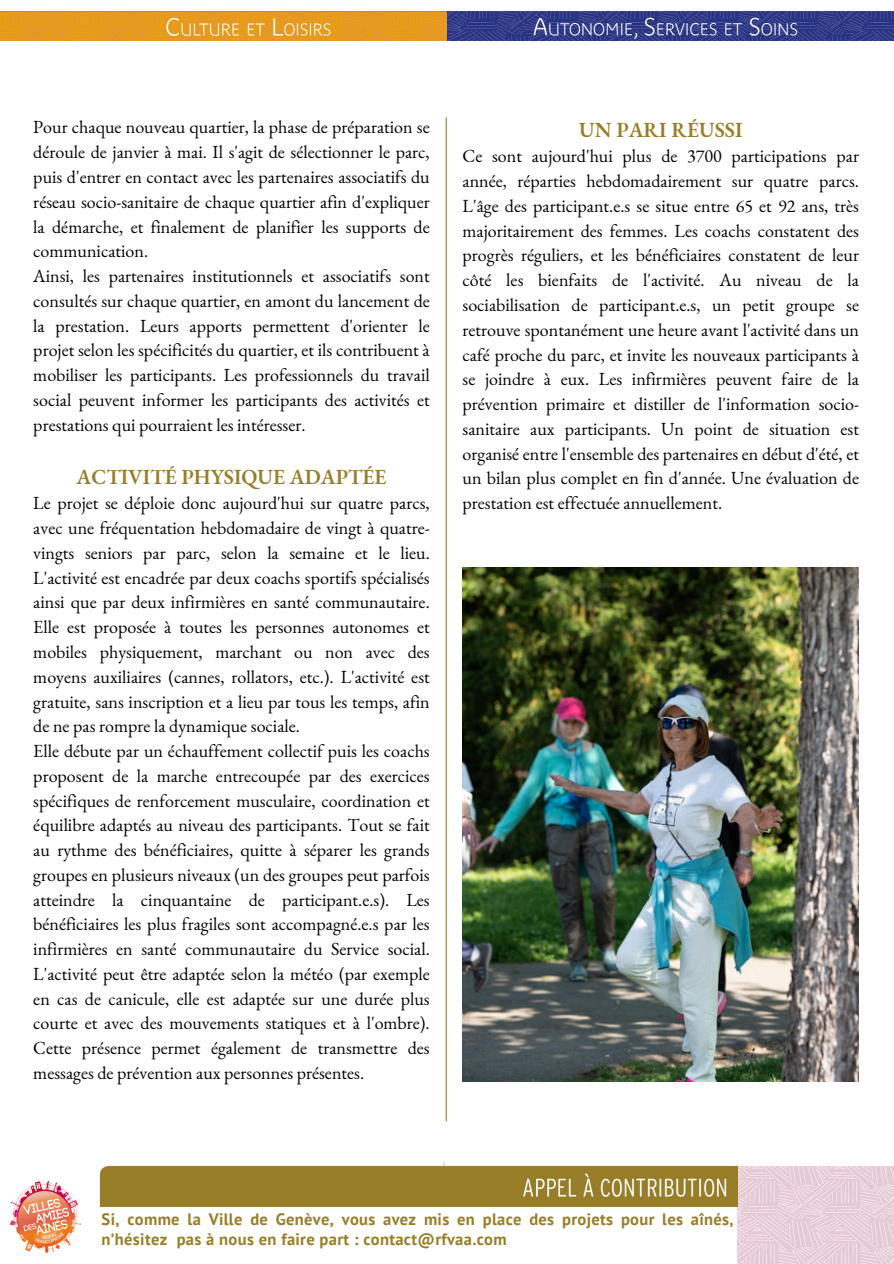
<style>
.page{position:relative;width:894px;height:1264px;background:#fff}
.page>*{position:absolute;margin:0;border:0;box-sizing:border-box;transform-origin:0 0}
.t1{font:600 21px "EB Garamond";color:#987e28}
.t2{font:18px/24.8px "EB Garamond";color:#000}
.t3{font:700 16.5px/20.2px "PT Sans";letter-spacing:.02em;color:#987e28}
</style>
<div class="page">
<img style="left:462px;top:568px;width:396px;height:513px">
<img style="left:0;top:12px;width:893px;height:29px">
<hr style="left:445px;top:118px;width:1px;height:1002px;background:#987e28">
<img style="left:737px;top:1166px;width:156px;height:97px">
<img style="left:99px;top:1162px;width:638px;height:45px">
<img style="left:11px;top:1181px;width:70px;height:71px">
<p class="t2" style="left:33px;top:115px;width:398px">Pour chaque nouveau quartier, la phase de préparation se déroule de janvier à mai. Il s'agit de sélectionner le parc, puis d'entrer en contact avec les partenaires associatifs du réseau socio-sanitaire de chaque quartier afin d'expliquer la démarche, et finalement de planifier les supports de communication.<br>Ainsi, les partenaires institutionnels et associatifs sont consultés sur chaque quartier, en amont du lancement de la prestation. Leurs apports permettent d'orienter le projet selon les spécificités du quartier, et ils contribuent à mobiliser les participants. Les professionnels du travail social peuvent informer les participants des activités et prestations qui pourraient les intéresser.</p>
<p class="t1" style="left:76px;top:462px;width:311px">ACTIVITÉ PHYSIQUE ADAPTÉE</p>
<p class="t2" style="left:33px;top:490px;width:398px">Le projet se déploie donc aujourd'hui sur quatre parcs, avec une fréquentation hebdomadaire de vingt à quatre&shy;vingts seniors par parc, selon la semaine et le lieu.<br>L'activité est encadrée par deux coachs sportifs spécialisés ainsi que par deux infirmières en santé communautaire.<br>Elle est proposée à toutes les personnes autonomes et mobiles physiquement, marchant ou non avec des moyens auxiliaires (cannes, rollators, etc.). L'activité est gratuite, sans inscription et a lieu par tous les temps, afin de ne pas rompre la dynamique sociale.<br>Elle débute par un échauffement collectif puis les coachs proposent de la marche entrecoupée par des exercices spécifiques de renforcement musculaire, coordination et équilibre adaptés au niveau des participants. Tout se fait au rythme des bénéficiaires, quitte à séparer les grands groupes en plusieurs niveaux (un des groupes peut parfois atteindre la cinquantaine de participant.e.s). Les bénéficiaires les plus fragiles sont accompagné.e.s par les infirmières en santé communautaire du Service social.<br>L'activité peut être adaptée selon la météo (par exemple en cas de canicule, elle est adaptée sur une durée plus courte et avec des mouvements statiques et à l'ombre).<br>Cette présence permet également de transmettre des messages de prévention aux personnes présentes.</p>
<p class="t1" style="left:579px;top:115px;width:165px">UN PARI RÉUSSI</p>
<p class="t2" style="left:462px;top:144px;width:398px;text-align:justify">Ce sont aujourd'hui plus de 3700 participations par année, réparties hebdomadairement sur quatre parcs.<br>L'âge des participant.e.s se situe entre 65 et 92 ans, très majoritairement des femmes. Les coachs constatent des progrès réguliers, et les bénéficiaires constatent de leur côté les bienfaits de l'activité. Au niveau de la sociabilisation de participant.e.s, un petit groupe se retrouve spontanément une heure avant l'activité dans un café proche du parc, et invite les nouveaux participants à se joindre à eux. Les infirmières peuvent faire de la prévention primaire et distiller de l'information socio&shy;sanitaire aux participants. Un point de situation est organisé entre l'ensemble des partenaires en début d'été, et un bilan plus complet en fin d'année. Une évaluation de prestation est effectuée annuellement.</p>
<p class="t3" style="left:102px;top:1208px;width:633px">Si, comme la Ville de Genève, vous avez mis en place des projets pour les aînés, n’hésitez pas à nous en faire part : contact@rfvaa.com</p>
</div>
